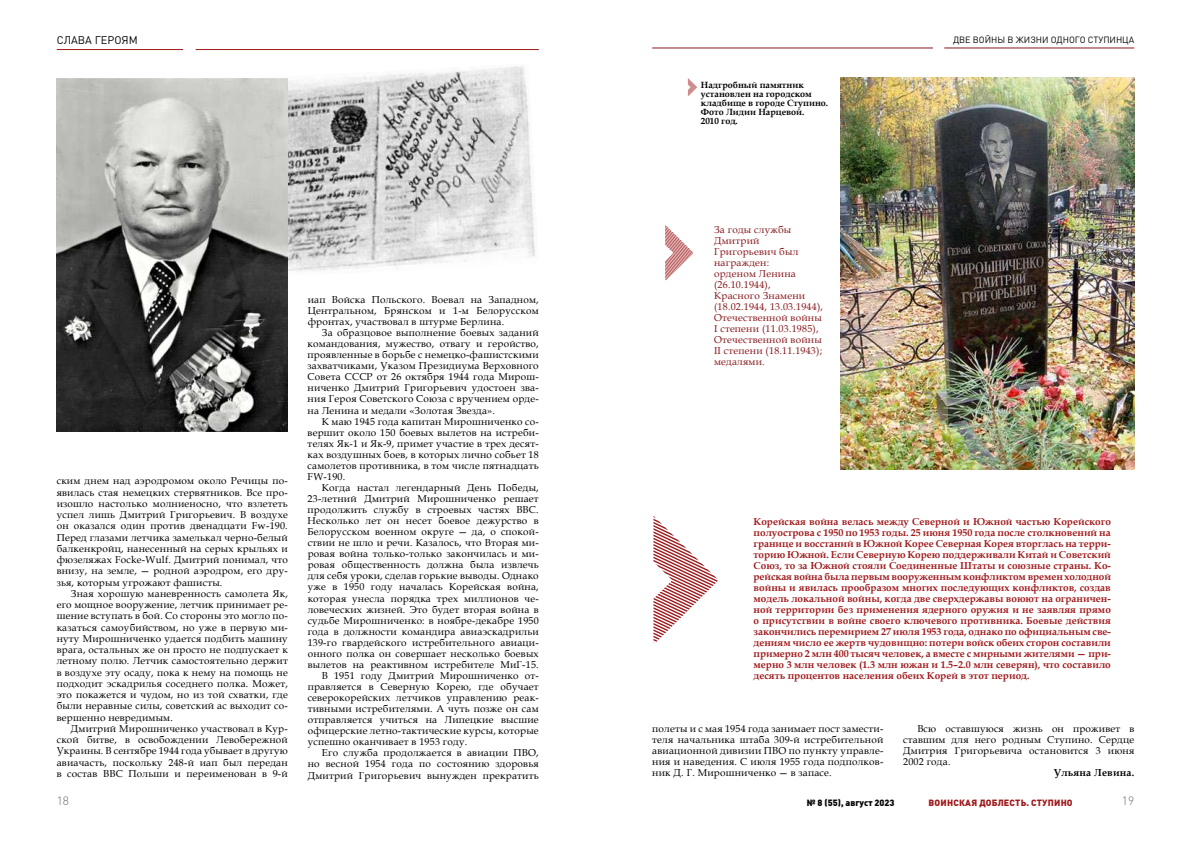
<style>
.page{position:relative;width:1191px;height:842px;background:#fff}
.page>*{position:absolute;margin:0;border:0;box-sizing:border-box;transform-origin:0 0}
.t1{font:300 12px "DIN Pro";color:#706f6f}
.t2{font:11px "DIN Pro";color:#000}
.t3{font:10px/11.2px "Book Antiqua";letter-spacing:.02em;color:#000;text-align:justify}
.t4{font:700 10px/11px "Book Antiqua";color:#9f1a1c;text-align:justify}
.t5{font:10px/11px "Book Antiqua";letter-spacing:.02em;color:#86171b}
.t6{font:700 10px "Book Antiqua";letter-spacing:.02em;color:#000}
.t7{font:700 9px/9px "Book Antiqua";color:#000}
.t8{font:9px "DIN Pro";color:#000}
.t9{font:900 9px "DIN Pro";letter-spacing:.02em;color:#9f1a1c}
.t10{font:900 9px "DIN Pro";color:#000}
</style>
<div class="page">
<img style="left:288px;top:66px;width:247px;height:205px">
<svg style="left:688px;top:78px;width:9px;height:18px"></svg>
<svg style="left:665px;top:225px;width:28px;height:55px"></svg>
<hr style="left:196px;top:49px;width:343px;height:1px;background:#9f1a1c">
<hr style="left:57px;top:49px;width:126px;height:1px;background:#9f1a1c">
<hr style="left:944px;top:47px;width:190px;height:1px;background:#86171b">
<hr style="left:652px;top:47px;width:281px;height:1px;background:#86171b">
<img style="left:840px;top:78px;width:294px;height:391px">
<img style="left:57px;top:78px;width:231px;height:354px">
<svg style="left:653px;top:516px;width:65px;height:126px"></svg>
<p class="t2" style="left:57px;top:33px;width:83px">СЛАВА ГЕРОЯМ</p>
<p class="t8" style="left:953px;top:34px;width:183px">ДВЕ ВОЙНЫ В ЖИЗНИ ОДНОГО СТУПИНЦА</p>
<p class="t3" style="left:57px;top:475px;width:233px">ским днем над аэродромом около Речицы по&shy;явилась стая немецких стервятников. Все про&shy;изошло настолько молниеносно, что взлететь успел лишь Дмитрий Григорьевич. В воздухе он оказался один против двенадцати Fw‑190.<br>Перед глазами летчика замелькал черно--белый балкенкройц, нанесенный на серых крыльях и фюзеляжах Focke--Wulf. Дмитрий понимал, что внизу, на земле, — родной аэродром, его дру&shy;зья, которым угрожают фашисты.</p>
<p class="t3" style="left:57px;top:587px;width:233px;text-indent:14px">Зная хорошую маневренность самолета Як, его мощное вооружение, летчик принимает ре&shy;шение вступать в бой. Со стороны это могло по&shy;казаться самоубийством, но уже в первую ми&shy;нуту Мирошниченко удается подбить машину врага, остальных же он просто не подпускает к летному полю. Летчик самостоятельно держит в воздухе эту осаду, пока к нему на помощь не подходит эскадрилья соседнего полка. Может, это покажется и чудом, но из той схватки, где были неравные силы, советский ас выходит со&shy;вершенно невредимым.</p>
<p class="t3" style="left:57px;top:722px;width:233px;text-indent:14px">Дмитрий Мирошниченко участвовал в Кур&shy;ской битве, в освобождении Левобережной Украины. В сентябре 1944 года убывает в другую авиачасть, поскольку 248‑й иап был передан в состав ВВС Польши и переименован в 9‑й</p>
<p class="t3" style="left:308px;top:294px;width:233px">иап Войска Польского. Воевал на Западном, Центральном, Брянском и 1‑м Белорусском фронтах, участвовал в штурме Берлина.</p>
<p class="t3" style="left:308px;top:327px;width:233px;text-indent:14px">За образцовое выполнение боевых заданий командования, мужество, отвагу и геройство, проявленные в борьбе с немецко--фашистскими захватчиками, Указом Президиума Верховного Совета СССР от 26 октября 1944 года Мирош&shy;ниченко Дмитрий Григорьевич удостоен зва&shy;ния Героя Советского Союза с вручением орде&shy;на Ленина и медали «Золотая Звезда».</p>
<p class="t3" style="left:308px;top:415px;width:233px;text-indent:14px">К маю 1945 года капитан Мирошниченко со&shy;вершит около 150 боевых вылетов на истреби&shy;телях Як‑1 и Як‑9, примет участие в трех десят&shy;ках воздушных боев, в которых лично собьет 18 самолетов противника, в том числе пятнадцать FW‑190.</p>
<p class="t3" style="left:322px;top:482px;width:218px">Когда настал легендарный День Победы,</p>
<p class="t3" style="left:308px;top:493px;width:232px">23‑летний Дмитрий Мирошниченко решает</p>
<p class="t3" style="left:308px;top:504px;width:232px">продолжить службу в строевых частях ВВС.</p>
<p class="t3" style="left:308px;top:515px;width:233px">Несколько лет он несет боевое дежурство в</p>
<p class="t3" style="left:308px;top:526px;width:233px">Белорусском военном округе — да, о спокой-</p>
<p class="t3" style="left:308px;top:537px;width:233px">ствии не шло и речи. Казалось, что Вторая ми-</p>
<p class="t3" style="left:308px;top:548px;width:233px">ровая война только--только закончилась и ми-</p>
<p class="t3" style="left:308px;top:559px;width:233px">ровая общественность должна была извлечь</p>
<p class="t3" style="left:308px;top:570px;width:233px">для себя уроки, сделав горькие выводы. Однако</p>
<p class="t3" style="left:308px;top:581px;width:232px">уже в 1950 году началась Корейская война,</p>
<p class="t3" style="left:308px;top:592px;width:233px">которая унесла порядка трех миллионов че-</p>
<p class="t3" style="left:308px;top:603px;width:233px">ловеческих жизней. Это будет вторая война в</p>
<p class="t3" style="left:308px;top:614px;width:232px">судьбе Мирошниченко: в ноябре--декабре 1950</p>
<p class="t3" style="left:308px;top:625px;width:233px">года в должности командира авиаэскадрильи</p>
<p class="t3" style="left:308px;top:636px;width:233px">139‑го гвардейского истребительного авиаци-</p>
<p class="t3" style="left:308px;top:648px;width:233px">онного полка он совершает несколько боевых</p>
<p class="t3" style="left:308px;top:659px;width:233px">вылетов на реактивном истребителе МиГ‑15.</p>
<p class="t3" style="left:322px;top:670px;width:218px">В 1951 году Дмитрий Мирошниченко от-</p>
<p class="t3" style="left:308px;top:681px;width:233px">правляется в Северную Корею, где обучает</p>
<p class="t3" style="left:308px;top:692px;width:233px">северокорейских летчиков управлению реак-</p>
<p class="t3" style="left:308px;top:703px;width:233px">тивными истребителями. А чуть позже он сам</p>
<p class="t3" style="left:308px;top:714px;width:233px">отправляется учиться на Липецкие высшие</p>
<p class="t3" style="left:308px;top:725px;width:233px">офицерские летно--тактические курсы, которые</p>
<p class="t3" style="left:308px;top:736px;width:161px">успешно оканчивает в 1953 году.</p>
<p class="t3" style="left:322px;top:747px;width:218px">Его служба продолжается в авиации ПВО,</p>
<p class="t3" style="left:308px;top:758px;width:233px">но весной 1954 года по состоянию здоровья</p>
<p class="t3" style="left:308px;top:769px;width:233px">Дмитрий Григорьевич вынужден прекратить</p>
<p class="t7" style="left:701px;top:80px;width:129px">Надгробный памятник установлен на городском кладбище в городе Ступино.<br>Фото Лидии Нарцевой.<br>2010 год.</p>
<p class="t5" style="left:714px;top:224px;width:110px">За годы службы<br>Дмитрий<br>Григорьевич был награжден:<br>орденом Ленина (26.10.1944),<br>Красного Знамени (18.02.1944, 13.03.1944),<br>Отечественной войны<br>I степени (11.03.1985),<br>Отечественной войны<br>II степени (18.11.1943); медалями.</p>
<p class="t4" style="left:753px;top:516px;width:359px">Корейская война велась между Северной и Южной частью Корейского полуострова с 1950 по 1953 годы. 25 июня 1950 года после столкновений на границе и восстаний в Южной Корее Северная Корея вторглась на терри&shy;торию Южной. Если Северную Корею поддерживали Китай и Советский Союз, то за Южной стояли Соединенные Штаты и союзные страны. Ко&shy;рейская война была первым вооруженным конфликтом времен холодной войны и явилась прообразом многих последующих конфликтов, создав модель локальной войны, когда две сверхдержавы воюют на ограничен&shy;ной территории без применения ядерного оружия и не заявляя прямо о присутствии в войне своего ключевого противника. Боевые действия закончились перемирием 27 июля 1953 года, однако по официальным све&shy;дениям число ее жертв чудовищно: потери войск обеих сторон составили примерно 2 млн 400 тысяч человек, а вместе с мирными жителями — при&shy;мерно 3 млн человек (1.3 млн южан и 1.5–2.0 млн северян), что составило десять процентов населения обеих Корей в этот период.</p>
<p class="t3" style="left:652px;top:722px;width:233px">полеты и с мая 1954 года занимает пост замести&shy;теля начальника штаба 309‑й истребительной авиационной дивизии ПВО по пункту управле&shy;ния и наведения. С июля 1955 года подполков&shy;ник Д. Г. Мирошниченко — в запасе.</p>
<p class="t3" style="left:903px;top:722px;width:233px;text-indent:14px">Всю оставшуюся жизнь он проживет в ставшим для него родным Ступино. Сердце Дмитрия Григорьевича остановится 3 июня 2002 года.</p>
<p class="t6" style="left:1053px;top:765px;width:82px">Ульяна Левина.</p>
<p class="t1" style="left:57px;top:792px;width:14px">18</p>
<p class="t10" style="left:807px;top:795px;width:89px">№ 8 (55), август 2023</p>
<p class="t9" style="left:928px;top:795px;width:146px">ВОИНСКАЯ ДОБЛЕСТЬ. СТУПИНО</p>
<p class="t1" style="left:1122px;top:791px;width:14px">19</p>
</div>
